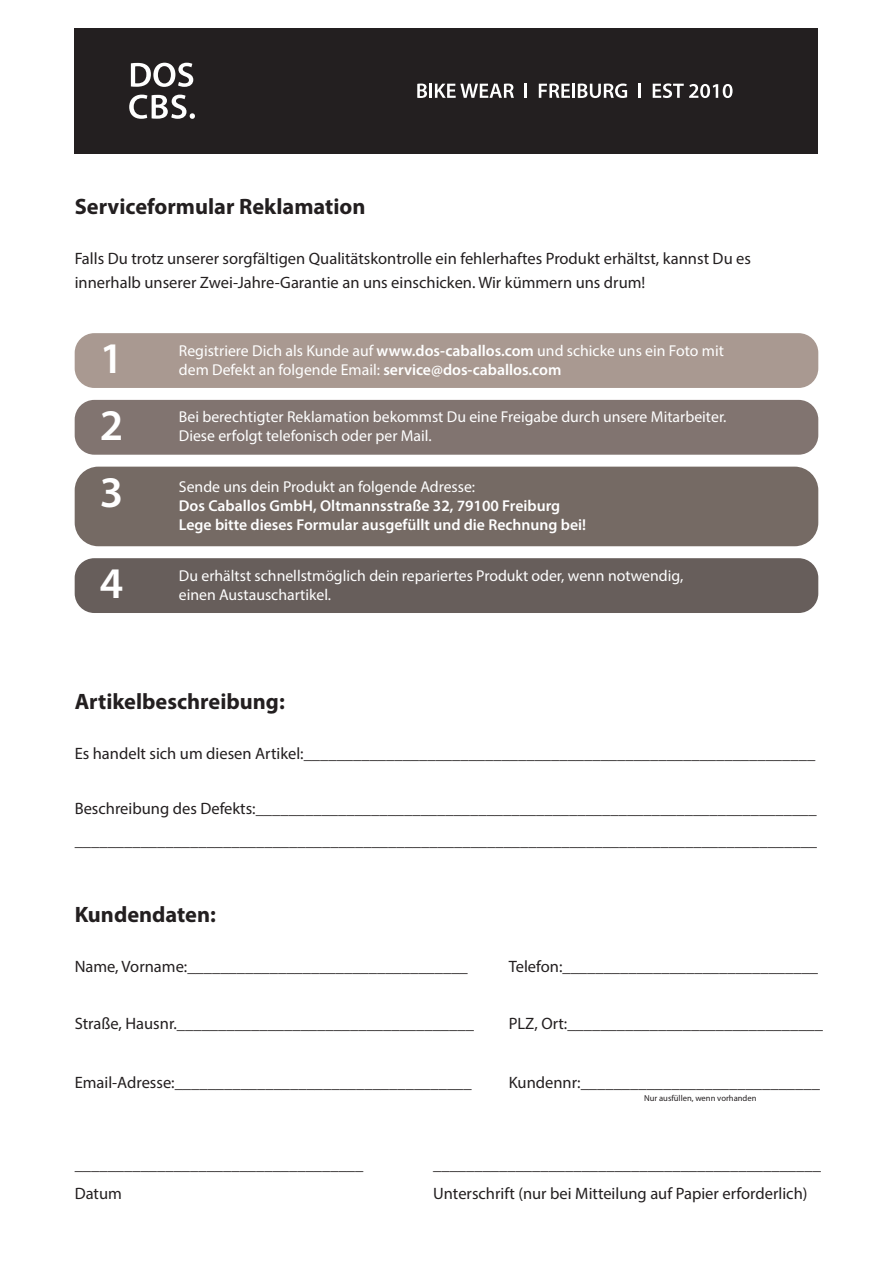
<style>
.page{position:relative;width:893px;height:1263px;background:#fff}
.page>*{position:absolute;margin:0;border:0;box-sizing:border-box;transform-origin:0 0}
.t1{font:600 43.95px "Myriad Pro";color:#fff}
.t2{font:700 22.35px "Myriad Pro";color:#231f20}
.t3{font:16.5px/29.4px "Myriad Pro";color:#231f20}
.t4{font:15.75px/18.9px "Myriad Pro";color:#fff}
.t5{font:600 15.75px/18.9px "Myriad Pro";color:#fff}
.t6{font:8.55px "Myriad Pro";color:#231f20}
.s1{font-weight:600}
</style>
<div class="page">
<div style="left:75px;top:28px;width:743px;height:125px;background:#231f20"></div>
<div style="left:75px;top:333px;width:743px;height:55px;background:#a99991;border-radius:20px"></div>
<svg style="left:131px;top:63px;width:62px;height:24px"></svg>
<svg style="left:129px;top:95px;width:66px;height:24px"></svg>
<svg style="left:417px;top:84px;width:10px;height:14px"></svg>
<hr style="left:429px;top:84px;width:3px;height:14px;background:#fff">
<svg style="left:435px;top:84px;width:79px;height:14px"></svg>
<svg style="left:525px;top:84px;width:2px;height:14px"></svg>
<svg style="left:539px;top:84px;width:31px;height:14px"></svg>
<hr style="left:572px;top:84px;width:3px;height:14px;background:#fff">
<svg style="left:578px;top:84px;width:49px;height:14px"></svg>
<hr style="left:638px;top:84px;width:3px;height:14px;background:#fff">
<svg style="left:653px;top:83px;width:79px;height:15px"></svg>
<div style="left:75px;top:400px;width:743px;height:55px;background:#817470;border-radius:20px"></div>
<div style="left:75px;top:558px;width:743px;height:55px;background:#675e5b;border-radius:20px"></div>
<div style="left:75px;top:467px;width:743px;height:79px;background:#756a64;border-radius:24px"></div>
<h2 class="t2" style="left:75px;top:192px;width:292px">Serviceformular Reklamation</h2>
<p class="t3" style="left:75px;top:246px;width:678px;line-height:24px">Falls Du trotz unserer sorgfältigen Qualitätskontrolle ein fehlerhaftes Produkt erhältst, kannst Du es innerhalb unserer Zwei-Jahre-Garantie an uns einschicken. Wir kümmern uns drum!</p>
<h1 class="t1" style="left:100px;top:331px;width:25px">1</h1>
<p class="t4" style="left:179px;top:341px;width:547px">Registriere Dich als Kunde auf <span class="s1">www.dos-caballos.com</span> und schicke uns ein Foto mit dem Defekt an folgende Email: <span class="s1">service@dos-caballos.com</span></p>
<h1 class="t1" style="left:100px;top:397px;width:25px">2</h1>
<p class="t4" style="left:179px;top:407px;width:549px">Bei berechtigter Reklamation bekommst Du eine Freigabe durch unsere Mitarbeiter.<br>Diese erfolgt telefonisch oder per Mail.</p>
<h1 class="t1" style="left:100px;top:464px;width:25px">3</h1>
<p class="t4" style="left:179px;top:477px;width:298px">Sende uns dein Produkt an folgende Adresse:</p>
<p class="t5" style="left:179px;top:496px;width:409px">Dos Caballos GmbH, Oltmannsstraße 32, 79100 Freiburg<br>Lege bitte dieses Formular ausgefüllt und die Rechnung bei!</p>
<h1 class="t1" style="left:100px;top:556px;width:25px">4</h1>
<p class="t4" style="left:179px;top:566px;width:506px">Du erhältst schnellstmöglich dein repariertes Produkt oder, wenn notwendig, einen Austauschartikel.</p>
<h2 class="t2" style="left:75px;top:687px;width:212px">Artikelbeschreibung:</h2>
<p class="t3" style="left:75px;top:738px;width:742px">Es handelt sich um diesen Artikel:______________________________________________________________</p>
<p class="t3" style="left:75px;top:792px;width:744px;line-height:31.5px">Beschreibung des Defekts:____________________________________________________________________ __________________________________________________________________________________________</p>
<h2 class="t2" style="left:75px;top:900px;width:143px">Kundendaten:</h2>
<p class="t3" style="left:75px;top:951px;width:395px">Name, Vorname:__________________________________</p>
<p class="t3" style="left:75px;top:1009px;width:401px">Straße, Hausnr.____________________________________</p>
<p class="t3" style="left:75px;top:1067px;width:399px">Email-Adresse:____________________________________</p>
<p class="t3" style="left:509px;top:951px;width:311px">Telefon:_______________________________</p>
<p class="t3" style="left:509px;top:1009px;width:316px">PLZ, Ort:_______________________________</p>
<p class="t3" style="left:509px;top:1067px;width:313px">Kundennr:_____________________________</p>
<p class="t6" style="left:644px;top:1093px;width:114px">Nur ausfüllen, wenn vorhanden</p>
<p class="t3" style="left:75px;top:1149px;width:290px">___________________________________<br>Datum</p>
<p class="t3" style="left:433px;top:1149px;width:389px">_______________________________________________<br>Unterschrift (nur bei Mitteilung auf Papier erforderlich)</p>
</div>
